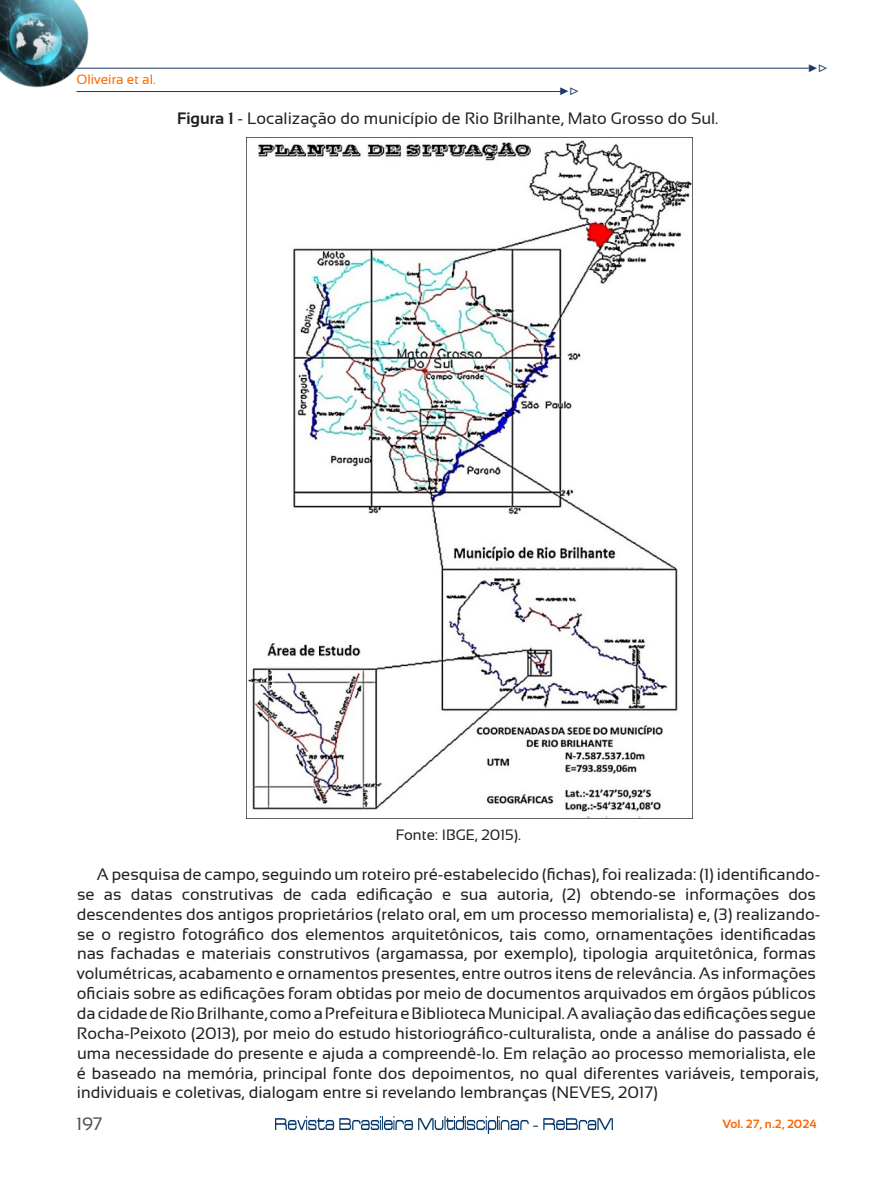
<style>
.page{position:relative;width:893px;height:1191px;background:#fff}
.page>*{position:absolute;margin:0;border:0;box-sizing:border-box;transform-origin:0 0}
.t1{font:18px "Sansation";color:#4f4f50}
.t2{font:16.5px/19.8px "Sansation";color:#231f20}
.t3{font:16.5px "Minion Pro";color:#1f3864}
.Parágrafo_básico_-_fonte{font:15px "Sansation";color:#231f20}
.t4{font:13.5px "Sansation";color:#f60}
.t5{font:700 12px "Sansation";color:#f60}
.s1{font-weight:700}
</style>
<div class="page">
<img style="left:275px;top:1116px;width:338px;height:17px">
<img style="left:0;top:0;width:140px;height:92px">
<hr style="left:77px;top:91px;width:485px;height:1px;background:#1f3864">
<hr style="left:76px;top:68px;width:733px;height:1px;background:#1f3864">
<img style="left:246px;top:138px;width:446px;height:680px">
<p class="t4" style="left:76px;top:72px;width:81px">Oliveira et al.</p>
<p class="t3" style="left:579px;top:104px;width:21px;rotate:-180deg">◁◀</p>
<p class="t2" style="left:177px;top:109px;width:543px"><span class="s1">Figura 1</span> - Localização do município de Rio Brilhante, Mato Grosso do Sul.</p>
<p class="t3" style="left:828px;top:80px;width:21px;rotate:-180deg">◁◀</p>
<p class="Parágrafo_básico_-_fonte" style="left:396px;top:826px;width:127px">Fonte: IBGE, 2015).</p>
<p class="t2" style="left:77px;top:864px;width:745px;text-indent:20px">A pesquisa de campo, seguindo um roteiro pré-estabelecido (fichas), foi realizada: (1) identificando&shy;se as datas construtivas de cada edificação e sua autoria, (2) obtendo-se informações dos descendentes dos antigos proprietários (relato oral, em um processo memorialista) e, (3) realizando&shy;se o registro fotográfico dos elementos arquitetônicos, tais como, ornamentações identificadas nas fachadas e materiais construtivos (argamassa, por exemplo), tipologia arquitetônica, formas volumétricas, acabamento e ornamentos presentes, entre outros itens de relevância. As informações oficiais sobre as edificações foram obtidas por meio de documentos arquivados em órgãos públicos da cidade de Rio Brilhante, como a Prefeitura e Biblioteca Municipal. A avaliação das edificações segue Rocha-Peixoto (2013), por meio do estudo historiográfico-culturalista, onde a análise do passado é uma necessidade do presente e ajuda a compreendê-lo. Em relação ao processo memorialista, ele é baseado na memória, principal fonte dos depoimentos, no qual diferentes variáveis, temporais, individuais e coletivas, dialogam entre si revelando lembranças (NEVES, 2017)</p>
<p class="t1" style="left:76px;top:1113px;width:27px">197</p>
<p class="t5" style="left:722px;top:1117px;width:96px">Vol. 27, n.2, 2024</p>
</div>
